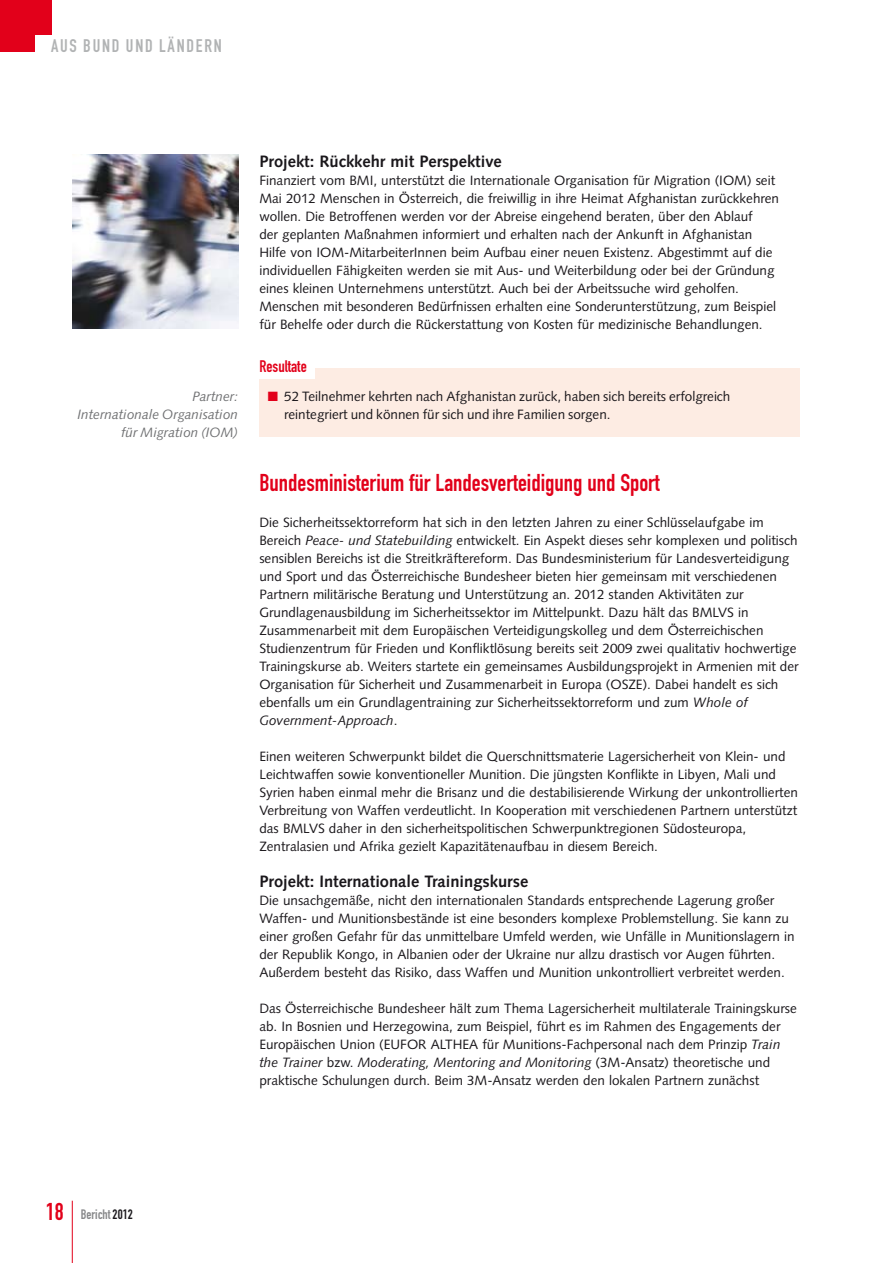
<style>
.page{position:relative;width:893px;height:1263px;background:#fff}
.page>*{position:absolute;margin:0;border:0;box-sizing:border-box;transform-origin:0 0}
.t1{font:24px "DIN Engschrift";color:#e2001a}
.t2{font:18px "DIN Engschrift";letter-spacing:.1em;color:#b1b3b4}
.t3{font:700 16.5px "Syntax";color:#1a171b}
.t4{font:16.5px "DIN Engschrift";color:#e2001a}
.t5{font:13.5px/18px "Syntax";color:#1a171b}
.t6{font:italic 13.5px/18px "Syntax";color:#707173;text-align:right}
.t7{font:13.5px "DIN Engschrift";color:#87888a}
.s1{color:#e2001a}
.s2{font-style:italic}
.s3{color:#1a171b}
</style>
<div class="page">
<hr style="left:72px;top:1201px;width:1px;height:62px;background:#e2001a">
<div style="left:0;top:0;width:51px;height:34px;background:#e2001a"></div>
<div style="left:0;top:0;width:34px;height:51px;background:#e2001a"></div>
<div style="left:259px;top:368px;width:540px;height:69px;background:#fdece3"></div>
<div style="left:259px;top:364px;width:56px;height:15px;background:#fff"></div>
<img style="left:72px;top:155px;width:166px;height:174px">
<h2 class="t2" style="left:51px;top:35px;width:172px">aus Bund und Ländern</h2>
<p class="t6" style="left:78px;top:387px;width:162px">Partner:<br>Internationale Organisation für Migration (IOM)</p>
<p class="t3" style="left:259px;top:152px;width:244px">Projekt: Rückkehr mit Perspektive</p>
<p class="t5" style="left:259px;top:171px;width:521px">Finanziert vom BMI, unterstützt die Internationale Organisation für Migration (IOM) seit Mai 2012 Menschen in Österreich, die freiwillig in ihre Heimat Afghanistan zurückkehren wollen. Die Betroffenen werden vor der Abreise eingehend beraten, über den Ablauf<br>der geplanten Maßnahmen informiert und erhalten nach der Ankunft in Afghanistan Hilfe von IOM-MitarbeiterInnen beim Aufbau einer neuen Existenz. Abgestimmt auf die individuellen Fähigkeiten werden sie mit Aus- und Weiterbildung oder bei der Gründung eines kleinen Unternehmens unterstützt. Auch bei der Arbeitssuche wird geholfen.<br>Menschen mit besonderen Bedürfnissen erhalten eine Sonderunterstützung, zum Beispiel für Behelfe oder durch die Rückerstattung von Kosten für medizinische Behandlungen.</p>
<p class="t4" style="left:259px;top:357px;width:49px">Resultate</p>
<p class="t5" style="left:284px;top:387px;width:448px;text-indent:-16px"><span class="s1">■</span> 52 Teilnehmer kehrten nach Afghanistan zurück, haben sich bereits erfolgreich reintegriert und können für sich und ihre Familien sorgen.</p>
<h1 class="t1" style="left:259px;top:468px;width:402px">Bundesministerium für Landesverteidigung und Sport</h1>
<p class="t5" style="left:259px;top:513px;width:541px">Die Sicherheitssektorreform hat sich in den letzten Jahren zu einer Schlüsselaufgabe im Bereich <span class="s2">Peace- und Statebuilding</span> entwickelt. Ein Aspekt dieses sehr komplexen und politisch sensiblen Bereichs ist die Streitkräftereform. Das Bundesministerium für Landesverteidigung und Sport und das Österreichische Bundesheer bieten hier gemeinsam mit verschiedenen Partnern militärische Beratung und Unterstützung an. 2012 standen Aktivitäten zur Grundlagenausbildung im Sicherheitssektor im Mittelpunkt. Dazu hält das BMLVS in Zusammenarbeit mit dem Europäischen Verteidigungskolleg und dem Österreichischen Studienzentrum für Frieden und Konfliktlösung bereits seit 2009 zwei qualitativ hochwertige Trainingskurse ab. Weiters startete ein gemeinsames Ausbildungsprojekt in Armenien mit der Organisation für Sicherheit und Zusammenarbeit in Europa (OSZE). Dabei handelt es sich ebenfalls um ein Grundlagentraining zur Sicherheitssektorreform und zum <span class="s2">Whole of Government-Approach</span>.</p>
<p class="t5" style="left:259px;top:747px;width:540px">Einen weiteren Schwerpunkt bildet die Querschnittsmaterie Lagersicherheit von Klein- und Leichtwaffen sowie konventioneller Munition. Die jüngsten Konflikte in Libyen, Mali und Syrien haben einmal mehr die Brisanz und die destabilisierende Wirkung der unkontrollierten Verbreitung von Waffen verdeutlicht. In Kooperation mit verschiedenen Partnern unterstützt das BMLVS daher in den sicherheitspolitischen Schwerpunktregionen Südosteuropa, Zentralasien und Afrika gezielt Kapazitätenaufbau in diesem Bereich.</p>
<p class="t3" style="left:259px;top:872px;width:270px">Projekt: Internationale Trainingskurse</p>
<p class="t5" style="left:259px;top:891px;width:537px">Die unsachgemäße, nicht den internationalen Standards entsprechende Lagerung großer Waffen- und Munitionsbestände ist eine besonders komplexe Problemstellung. Sie kann zu einer großen Gefahr für das unmittelbare Umfeld werden, wie Unfälle in Munitionslagern in der Republik Kongo, in Albanien oder der Ukraine nur allzu drastisch vor Augen führten.<br>Außerdem besteht das Risiko, dass Waffen und Munition unkontrolliert verbreitet werden.</p>
<p class="t5" style="left:259px;top:999px;width:539px">Das Österreichische Bundesheer hält zum Thema Lagersicherheit multilaterale Trainingskurse ab. In Bosnien und Herzegowina, zum Beispiel, führt es im Rahmen des Engagements der Europäischen Union (EUFOR ALTHEA für Munitions-Fachpersonal nach dem Prinzip <span class="s2">Train the Trainer</span> bzw. <span class="s2">Moderating, Mentoring and Monitoring</span> (3M-Ansatz) theoretische und praktische Schulungen durch. Beim 3M-Ansatz werden den lokalen Partnern zunächst</p>
<h1 class="t1" style="left:46px;top:1197px;width:19px">18</h1>
<p class="t7" style="left:81px;top:1207px;width:53px">Bericht <span class="s3">2012</span></p>
</div>
